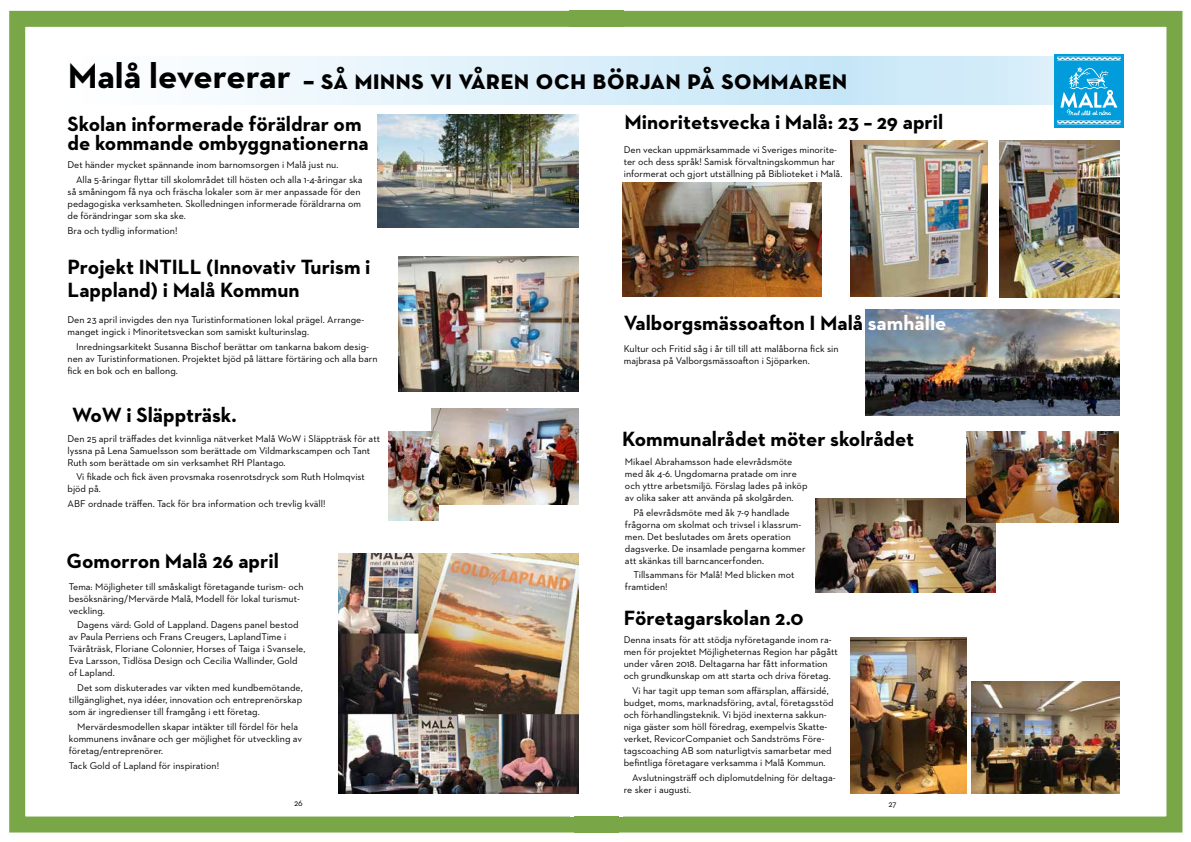
<style>
.page{position:relative;width:1191px;height:842px;background:#fff}
.page>*{position:absolute;margin:0;border:0;box-sizing:border-box;transform-origin:0 0}
.t1{font:28px "Neutra Text Bold SC";color:#000}
.t2{font:700 21px/19px "Neutraface 2 Text";color:#000}
.t3{font:10px/12px "Neutraface 2 Text";color:#000}
.t4{font:9px "Neutraface 2 Text";color:#000}
.s1{font-family:"Neutraface 2 Text";font-weight:700;font-size:36px}
.s2{color:#fff}
</style>
<div class="page">
<div style="left:9px;top:11px;width:578px;height:821px;border:16px solid #79a748"></div>
<div style="left:604px;top:11px;width:578px;height:821px;border:16px solid #79a748"></div>
<div style="left:570px;top:27px;width:53px;height:789px;background:#fff"></div>
<div style="left:569px;top:11px;width:54px;height:16px;background:#79a748"></div>
<div style="left:574px;top:816px;width:44px;height:16px;background:#79a748"></div>
<img style="left:971px;top:681px;width:148px;height:113px">
<img style="left:850px;top:637px;width:116px;height:157px">
<img style="left:815px;top:499px;width:180px;height:93px">
<img style="left:966px;top:431px;width:152px;height:91px">
<img style="left:622px;top:183px;width:199px;height:113px">
<img style="left:850px;top:141px;width:137px;height:155px">
<img style="left:999px;top:141px;width:120px;height:156px">
<img style="left:865px;top:309px;width:254px;height:106px">
<img style="left:398px;top:256px;width:180px;height:135px">
<img style="left:431px;top:409px;width:147px;height:96px">
<img style="left:389px;top:431px;width:50px;height:89px">
<img style="left:338px;top:554px;width:240px;height:240px">
<img style="left:378px;top:115px;width:200px;height:112px">
<svg style="left:231px;top:57px;width:823px;height:47px;background:#d9eef9"></svg>
<div style="left:1054px;top:54px;width:69px;height:73px;background:#019cdb"></div>
<svg style="left:1057px;top:67px;width:63px;height:58px"></svg>
<svg style="left:1057px;top:57px;width:63px;height:4px"></svg>
<h1 class="t1" style="left:68px;top:62px;width:781px"><span class="s1">Malå levererar</span> – så minns vi våren och början på sommaren</h1>
<h2 class="t2" style="left:68px;top:114px;width:303px">Skolan informerade föräldrar om de kommande ombyggnationerna</h2>
<p class="t3" style="left:76px;top:157px;width:288px;line-height:14.8px;text-indent:-8px">Det händer mycket spännande inom barnomsorgen i Malå just nu.<br>Alla 5-åringar flyttar till skolområdet till hösten och alla 1-4-åringar ska</p>
<p class="t3" style="left:68px;top:185px;width:295px;text-align:justify">så småningom få nya och fräscha lokaler som är mer anpassade för den pedagogiska verksamheten. Skolledningen informerade föräldrarna om de förändringar som ska ske.</p>
<p class="t3" style="left:68px;top:224px;width:111px">Bra och tydlig information!</p>
<h2 class="t2" style="left:68px;top:255px;width:304px;line-height:23px">Projekt INTILL (Innovativ Turism i<br>Lappland) i Malå Kommun</h2>
<p class="t3" style="left:68px;top:314px;width:298px">Den 23 april invigdes den nya Turistinformationen lokal prägel. Arrange&shy;manget ingick i Minoritetsveckan som samiskt kulturinslag.</p>
<p class="t3" style="left:68px;top:340px;width:311px;text-indent:8px">Inredningsarkitekt Susanna Bischof berättar om tankarna bakom desig&shy;nen av Turistinformationen. Projektet bjöd på lättare förtäring och alla barn fick en bok och en ballong.</p>
<h2 class="t2" style="left:72px;top:405px;width:166px">WoW i Släppträsk.</h2>
<p class="t3" style="left:68px;top:432px;width:314px">Den 25 april träffades det kvinnliga nätverket Malå WoW i Släppträsk för att lyssna på Lena Samuelsson som berättade om Vildmarkscampen och Tant<br>Ruth som berättade om sin verksamhet RH Plantago.</p>
<p class="t3" style="left:68px;top:471px;width:299px;text-indent:8px">Vi fikade och fick även provsmaka rosenrotsdryck som Ruth Holmqvist bjöd på.</p>
<p class="t3" style="left:68px;top:498px;width:259px">ABF ordnade träffen. Tack för bra information och trevlig kväll!</p>
<h2 class="t2" style="left:67px;top:551px;width:214px">Gomorron Malå 26 april</h2>
<h2 class="t2" style="left:624px;top:113px;width:320px">Minoritetsvecka i Malå: 23 – 29 april</h2>
<p class="t3" style="left:624px;top:143px;width:220px">Den veckan uppmärksammade vi Sveriges minorite&shy;ter och dess språk! Samisk förvaltningskommun har informerat och gjort utställning på Biblioteket i Malå.</p>
<h2 class="t2" style="left:624px;top:313px;width:324px">Valborgsmässoafton I Malå <span class="s2">samhälle</span></h2>
<p class="t3" style="left:624px;top:343px;width:216px">Kultur och Fritid såg i år till till att malåborna fick sin majbrasa på Valborgsmässoafton i Sjöparken.</p>
<h2 class="t2" style="left:622px;top:429px;width:294px">Kommunalrådet möter skolrådet</h2>
<p class="t3" style="left:625px;top:455px;width:184px">Mikael Abrahamsson hade elevrådsmöte med åk 4-6. Ungdomarna pratade om inre och yttre arbetsmiljö. Förslag lades på inköp av olika saker att använda på skolgården.</p>
<p class="t3" style="left:625px;top:506px;width:182px;text-indent:8px">På elevrådsmöte med åk 7-9 handlade frågorna om skolmat och trivsel i klassrum&shy;men. Det beslutades om årets operation dagsverke. De insamlade pengarna kommer att skänkas till barncancerfonden.</p>
<p class="t3" style="left:633px;top:569px;width:162px">Tillsammans för Malå! Med blicken mot</p>
<p class="t3" style="left:69px;top:580px;width:236px">Tema: Möjligheter till småskaligt företagande turism- och</p>
<p class="t3" style="left:625px;top:581px;width:44px">framtiden!</p>
<p class="t3" style="left:69px;top:592px;width:233px">besöksnäring/Mervärde Malå, Modell för lokal turismut&shy;veckling.</p>
<p class="t3" style="left:69px;top:619px;width:238px;text-indent:8px">Dagens värd: Gold of Lappland. Dagens panel bestod av Paula Perriens och Frans Creugers, LaplandTime i Tväråträsk, Floriane Colonnier, Horses of Taiga i Svansele, Eva Larsson, Tidlösa Design och Cecilia Wallinder, Gold of Lapland.</p>
<p class="t3" style="left:69px;top:682px;width:235px;text-align:justify;text-indent:8px">Det som diskuterades var vikten med kundbemötande, tillgänglighet, nya idéer, innovation och entreprenörskap som är ingredienser till framgång i ett företag.</p>
<p class="t3" style="left:69px;top:721px;width:235px;text-indent:8px">Mervärdesmodellen skapar intäkter till fördel för hela kommunens invånare och ger möjlighet för utveckling av företag/entreprenörer.</p>
<p class="t3" style="left:69px;top:759px;width:152px">Tack Gold of Lapland för inspiration!</p>
<h2 class="t2" style="left:624px;top:608px;width:181px">Företagarskolan 2.0</h2>
<p class="t3" style="left:623px;top:634px;width:216px">Denna insats för att stödja nyföretagande inom ra&shy;men för projektet Möjligheternas Region har pågått under våren 2018. Deltagarna har fått information och grundkunskap om att starta och driva företag.</p>
<p class="t3" style="left:623px;top:684px;width:211px;text-indent:8px">Vi har tagit upp teman som affärsplan, affärsidé, budget, moms, marknadsföring, avtal, företagsstöd och förhandlingsteknik. Vi bjöd inexterna sakkun&shy;niga gäster som höll föredrag, exempelvis Skatte&shy;verket, RevicorCompaniet och Sandströms Före&shy;tagscoaching AB som naturligtvis samarbetar med befintliga företagare verksamma i Malå Kommun.</p>
<p class="t3" style="left:623px;top:771px;width:213px;text-indent:8px">Avslutningsträff och diplomutdelning för deltaga&shy;re sker i augusti.</p>
<p class="t4" style="left:294px;top:798px;width:10px">26</p>
<p class="t4" style="left:888px;top:798px;width:10px">27</p>
</div>
